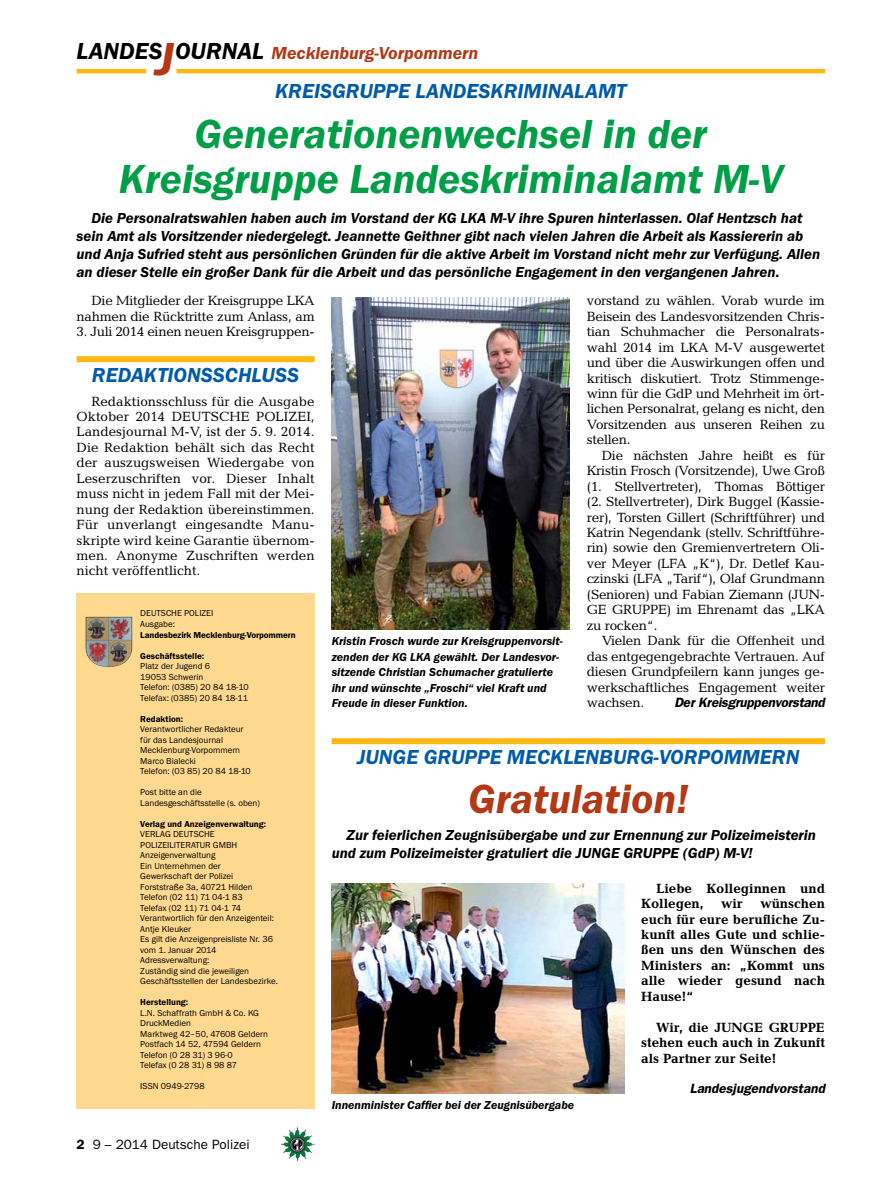
<style>
.page{position:relative;width:893px;height:1191px;background:#fff}
.page>*{position:absolute;margin:0;border:0;box-sizing:border-box;transform-origin:0 0}
.t1{font:italic 600 42px/45px "Franklin Gothic Itc T";color:#009f47;text-align:center}
.t2{font:italic 600 42px "Franklin Gothic Itc T";color:#b33916}
.t3{font:italic 600 21px "Franklin Gothic Itc T";color:#005baa}
.t4{font:italic 600 18px "Franklin Gothic Itc T";color:#b33916}
.t5{font:italic 600 15px/18px "Franklin Gothic Itc T";color:#000}
.t6{font:13.5px/15.5px "Candida";letter-spacing:-.02em;color:#000;text-align:justify}
.t7{font:700 13.5px/15.5px "Candida";color:#000;text-align:justify}
.t8{font:italic 600 13.5px "Franklin Gothic";letter-spacing:-.005em;color:#000}
.t9{font:13.5px "Franklin Gothic";color:#000}
.t10{font:italic 600 12px/15.5px "Franklin Gothic Itc T";color:#000}
.t11{font:9px/10.5px "Franklin Gothic Itc T";color:#000}
.t12{font:600 9px "Franklin Gothic Itc T";color:#000}
.s1{font-size:24px;color:#000}
.s2{font-size:48px}
.s3{font-weight:600}
</style>
<div class="page">
<hr style="left:77px;top:69px;width:69px;height:4px;background:#fdb913">
<hr style="left:176px;top:69px;width:649px;height:4px;background:#fdb913">
<img style="left:281px;top:1128px;width:16px;height:24px">
<div style="left:77px;top:593px;width:238px;height:516px;background:#ffd990"></div>
<img style="left:85px;top:617px;width:48px;height:50px">
<div style="left:77px;top:356px;width:238px;height:6px;background:#fdb913"></div>
<img style="left:332px;top:298px;width:238px;height:332px">
<div style="left:332px;top:738px;width:493px;height:6px;background:#fdb913"></div>
<img style="left:332px;top:884px;width:292px;height:209px">
<h3 class="t4" style="left:77px;top:42px;width:403px"><span class="s1">LANDES</span><span class="s2">J</span><span class="s1">OURNAL</span> Mecklenburg-Vorpommern</h3>
<h2 class="t3" style="left:275px;top:79px;width:353px">KREISGRUPPE LANDESKRIMINALAMT</h2>
<h1 class="t1" style="left:119px;top:111px;width:665px">Generationenwechsel in der<br>Kreisgruppe Landeskriminalamt M-V</h1>
<p class="t5" style="left:77px;top:208px;width:745px;text-indent:15px">Die Personalratswahlen haben auch im Vorstand der KG LKA M-V ihre Spuren hinterlassen. Olaf Hentzsch hat sein Amt als Vorsitzender niedergelegt. Jeannette Geithner gibt nach vielen Jahren die Arbeit als Kassiererin ab und Anja Sufried steht aus persönlichen Gründen für die aktive Arbeit im Vorstand nicht mehr zur Verfügung. Allen an dieser Stelle ein großer Dank für die Arbeit und das persönliche Engagement in den vergangenen Jahren.</p>
<p class="t6" style="left:77px;top:293px;width:240px;text-align:right">Die Mitglieder der Kreisgruppe LKA nahmen die Rücktritte zum Anlass, am</p>
<p class="t6" style="left:77px;top:324px;width:240px">3. Juli 2014 einen neuen Kreisgruppen-</p>
<p class="t6" style="left:587px;top:293px;width:240px">vorstand zu wählen. Vorab wurde im Beisein des Landesvorsitzenden Chris&shy;tian Schuhmacher die Personalrats&shy;wahl 2014 im LKA M-V ausgewertet und über die Auswirkungen offen und kritisch diskutiert. Trotz Stimmenge&shy;winn für die GdP und Mehrheit im ört&shy;lichen Personalrat, gelang es nicht, den Vorsitzenden aus unseren Reihen zu stellen.</p>
<p class="t6" style="left:587px;top:447px;width:240px;text-indent:15px">Die nächsten Jahre heißt es für Kristin Frosch (Vorsitzende), Uwe Groß (1. Stellvertreter), Thomas Böttiger (2. Stellvertreter), Dirk Buggel (Kassie&shy;rer), Torsten Gillert (Schriftführer) und Katrin Negendank (stellv. Schriftführe&shy;rin) sowie den Gremienvertretern Oli&shy;ver Meyer (LFA „K“), Dr. Detlef Kau&shy;czinski (LFA „Tarif“), Olaf Grundmann (Senioren) und Fabian Ziemann (JUN-GE GRUPPE) im Ehrenamt das „LKA zu rocken“.</p>
<p class="t6" style="left:587px;top:633px;width:240px;text-indent:15px">Vielen Dank für die Offenheit und das entgegengebrachte Vertrauen. Auf diesen Grundpfeilern kann junges ge&shy;werkschaftliches Engagement weiter wachsen.</p>
<h2 class="t3" style="left:92px;top:363px;width:15px">redak</h2>
<h2 class="t3" style="left:157px;top:363px;width:23px">tionssc</h2>
<h2 class="t3" style="left:238px;top:363px;width:27px">hluss</h2>
<p class="t6" style="left:77px;top:393px;width:240px;text-indent:15px">Redaktionsschluss für die Ausgabe Oktober 2014 DEUTSCHE POLIZEI, Landesjournal M-V, ist der 5. 9. 2014.<br>Die Redaktion behält sich das Recht der auszugsweisen Wiedergabe von Leserzuschriften vor. Dieser Inhalt muss nicht in jedem Fall mit der Mei&shy;nung der Redaktion übereinstimmen.<br>Für unverlangt eingesandte Manu&shy;skripte wird keine Garantie übernom&shy;men. Anonyme Zuschriften werden nicht veröffentlicht.</p>
<p class="t11" style="left:140px;top:608px;width:75px">DEUTSCHE POLIZEI<br>Ausgabe:</p>
<p class="t12" style="left:140px;top:629px;width:157px">Landesbezirk Mecklenburg-Vorpommern</p>
<p class="t12" style="left:140px;top:650px;width:65px">Geschäftsstelle:</p>
<p class="t11" style="left:140px;top:660px;width:110px">Platz der Jugend 6<br>19053 Schwerin<br>Telefon: (0385) 20 84 18-10<br>Telefax: (0385) 20 84 18-11</p>
<p class="t12" style="left:140px;top:713px;width:44px">Redaktion:</p>
<p class="t11" style="left:140px;top:723px;width:112px">Verantwortlicher Redakteur für das Landesjournal<br>Mecklenburg-Vorpommern<br>Marco Bialecki<br>Telefon: (03 85) 20 84 18-10</p>
<p class="t11" style="left:140px;top:786px;width:121px">Post bitte an die<br>Landesgeschäftsstelle (s. oben)</p>
<p class="t12" style="left:140px;top:818px;width:127px">Verlag und Anzeigenverwaltung:</p>
<p class="t11" style="left:140px;top:828px;width:139px">VERLAG DEUTSCHE<br>POLIZEILITERATUR GMBH<br>Anzeigenverwaltung<br>Ein Unternehmen der<br>Gewerkschaft der Polizei<br>Forststraße 3a, 40721 Hilden<br>Telefon (02 11) 71 04-1 83<br>Telefax (02 11) 71 04-1 74<br>Verantwortlich für den Anzeigenteil:<br>Antje Kleuker<br>Es gilt die Anzeigenpreisliste Nr. 36 vom 1. Januar 2014<br>Adressverwaltung:<br>Zuständig sind die jeweiligen<br>Geschäftsstellen der Landesbezirke.</p>
<p class="t12" style="left:140px;top:997px;width:50px">Herstellung:</p>
<p class="t11" style="left:140px;top:1007px;width:129px">L.N. Schaffrath GmbH &amp; Co. KG<br>DruckMedien<br>Marktweg 42–50, 47608 Geldern<br>Postfach 14 52, 47594 Geldern<br>Telefon (0 28 31) 3 96-0<br>Telefax (0 28 31) 8 98 87</p>
<p class="t11" style="left:140px;top:1080px;width:66px">ISSN 0949-2798</p>
<p class="t10" style="left:332px;top:633px;width:233px">Kristin Frosch wurde zur Kreisgruppenvorsit&shy;zenden der KG LKA gewählt. Der Landesvor&shy;sitzende Christian Schumacher gratulierte ihr und wünschte „Froschi“ viel Kraft und Freude in dieser Funktion.</p>
<p class="t8" style="left:674px;top:694px;width:152px">Der Kreisgruppenvorstand</p>
<h2 class="t3" style="left:357px;top:744px;width:444px">JUNGE GRUPPE MECKLENBURG-VORPOMMERN</h2>
<h1 class="t2" style="left:468px;top:775px;width:222px">Gratulation!</h1>
<p class="t5" style="left:332px;top:825px;width:486px;text-indent:15px">Zur feierlichen Zeugnisübergabe und zur Ernennung zur Polizeimeisterin und zum Polizeimeister gratuliert die JUNGE GRUPPE (GdP) M-V!</p>
<p class="t7" style="left:641px;top:880px;width:185px;text-indent:15px">Liebe Kolleginnen und<br>Kollegen,</p>
<p class="t7" style="left:641px;top:895px;width:185px;text-indent:119px">wünschen euch für eure berufliche Zu&shy;kunft alles Gute und schlie&shy;ßen uns den Wünschen des Ministers an: „Kommt uns alle wieder gesund nach Hause!“</p>
<p class="t7" style="left:641px;top:1019px;width:185px;text-indent:15px">Wir, die JUNGE GRUPPE stehen euch auch in Zukunft als Partner zur Seite!</p>
<p class="t8" style="left:690px;top:1080px;width:137px">Landesjugendvorstand</p>
<p class="t7" style="left:721px;top:895px;width:23px">wir</p>
<p class="t9" style="left:77px;top:1136px;width:175px"><span class="s3">2</span> 9 – 2014 Deutsche Polizei</p>
<p class="t10" style="left:332px;top:1097px;width:244px">Innenminister Caffier bei der Zeugnisübergabe</p>
</div>
